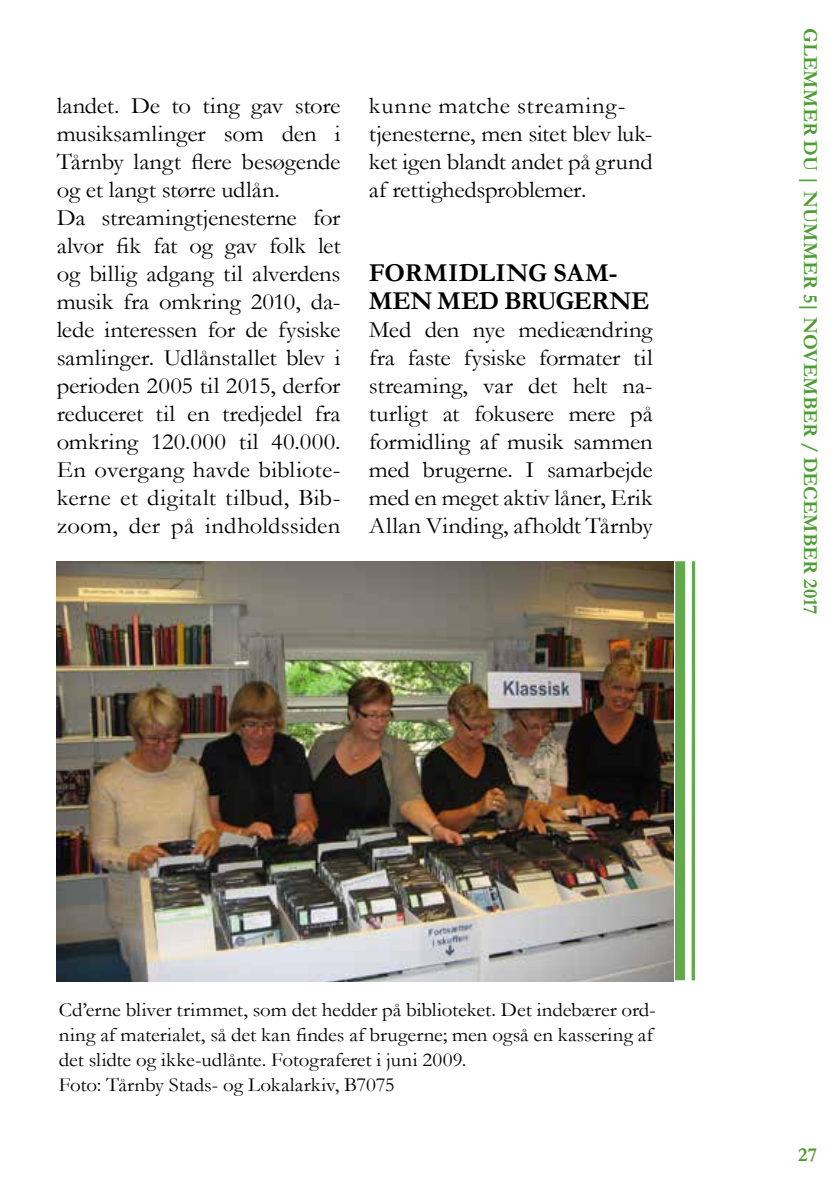
<style>
.page{position:relative;width:840px;height:1191px;background:#fff}
.page>*{position:absolute;margin:0;border:0;box-sizing:border-box;transform-origin:0 0}
.t1{font:700 26px/28px "Garamond";letter-spacing:-.01em;color:#000}
.t2{font:23.6px/28px "Garamond";letter-spacing:-.005em;color:#000;scale:1.05 1}
.t3{font:20px/25px "Garamond";letter-spacing:-.005em;color:#000;scale:1.05 1}
.t4{font:700 20px "Garamond";color:#4d9d34}
</style>
<div class="page">
<hr style="left:691px;top:561px;width:3px;height:419px;background:#4d9d34">
<div style="left:674px;top:561px;width:10px;height:419px;background:#62a84c"></div>
<img style="left:57px;top:561px;width:616px;height:420px">
<p class="t2" style="left:57px;top:91px;width:271px">landet. De to ting gav store musiksamlinger som den i<br>Tårnby langt flere besøgende og et langt større udlån.<br>Da streamingtjenesterne for alvor fik fat og gav folk let og billig adgang til alverdens musik fra omkring 2010, da&shy;lede interessen for de fysiske samlinger. Udlånstallet blev i perioden 2005 til 2015, derfor reduceret til en tredjedel fra omkring 120.000 til 40.000.<br>En overgang havde bibliote&shy;kerne et digitalt tilbud, Bib&shy;zoom, der på indholdssiden</p>
<p class="t2" style="left:369px;top:91px;width:271px">kunne matche streaming&shy;tjenesterne, men sitet blev luk&shy;ket igen blandt andet på grund af rettighedsproblemer.</p>
<p class="t1" style="left:369px;top:259px;width:282px">FORMIDLING SAM-<br>MEN MED BRUGERNE</p>
<p class="t2" style="left:369px;top:315px;width:271px;text-align:justify">Med den nye medieændring fra faste fysiske formater til streaming, var det helt na&shy;turligt at fokusere mere på formidling af musik sammen med brugerne. I samarbejde med en meget aktiv låner, Erik Allan Vinding, afholdt Tårnby</p>
<p class="t4" style="left:823px;top:28px;width:588px;rotate:90deg">GLEMMER DU | NUMMER 5| NOVEMBER / DECEMBER 2017</p>
<p class="t3" style="left:59px;top:996px;width:570px">Cd’erne bliver trimmet, som det hedder på biblioteket. Det indebærer ord&shy;ning af materialet, så det kan findes af brugerne; men også en kassering af det slidte og ikke-udlånte. Fotograferet i juni 2009.<br>Foto: Tårnby Stads- og Lokalarkiv, B7075</p>
<p class="t4" style="left:797px;top:1140px;width:21px">27</p>
</div>
